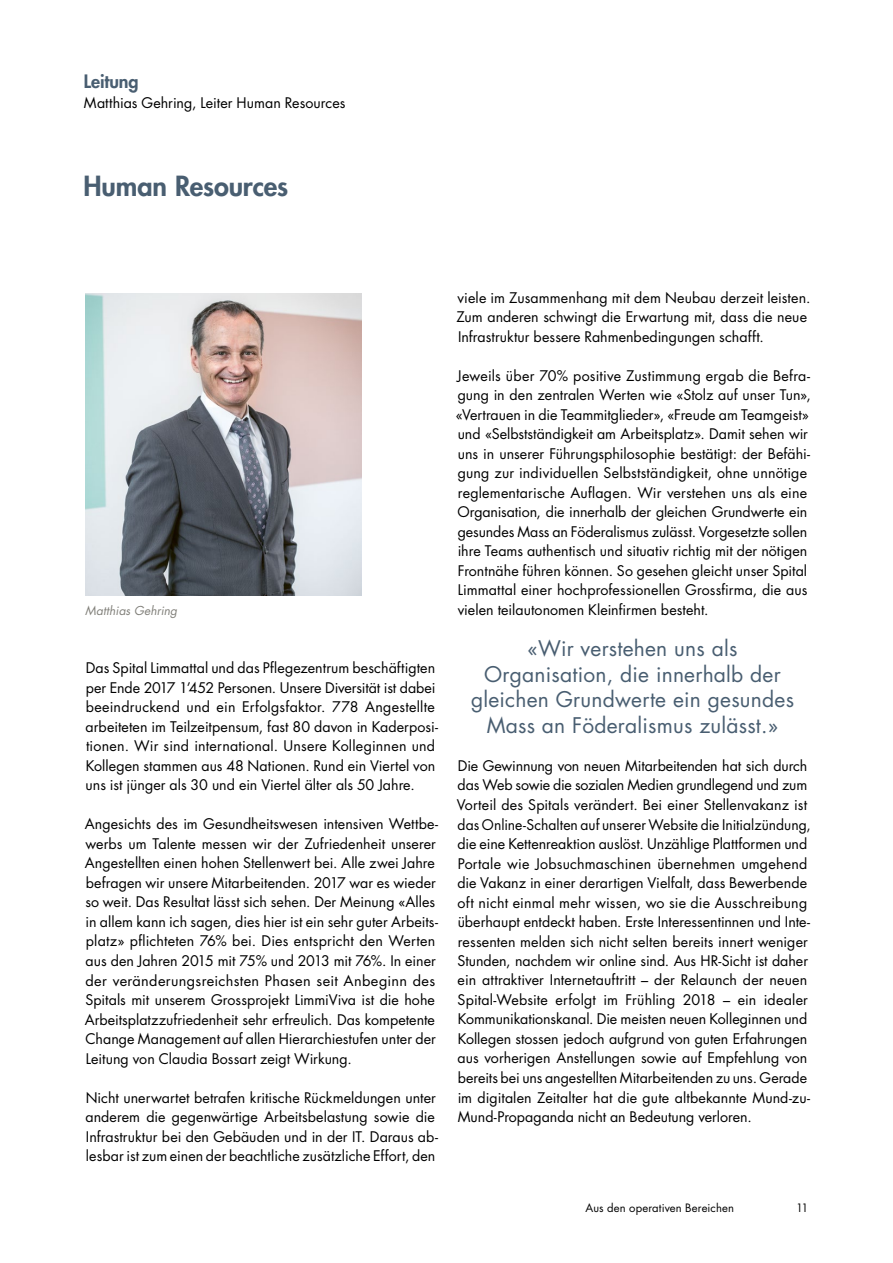
<style>
.page{position:relative;width:893px;height:1263px;background:#fff}
.page>*{position:absolute;margin:0;border:0;box-sizing:border-box;transform-origin:0 0}
.t1{font:800 27px "Futura Std";letter-spacing:-.005em;color:#495e71}
.t2{font:21px/25.5px "Futura Std";letter-spacing:.01em;color:#495e71;text-align:center}
.t3{font:800 18px "Futura Std";letter-spacing:-.005em;color:#495e71}
.t4{font:14.25px/19.5px "Futura Std";letter-spacing:.005em;color:#000}
.t5{font:italic 12px "Futura Std";letter-spacing:.01em;color:#81807a}
.t6{font:11.25px "Futura Std";letter-spacing:.015em;color:#000}
</style>
<div class="page">
<img style="left:85px;top:293px;width:276px;height:302px">
<p class="t3" style="left:84px;top:70px;width:56px">Leitung</p>
<p class="t4" style="left:84px;top:93px;width:263px">Matthias Gehring, Leiter Human Resources</p>
<h1 class="t1" style="left:84px;top:169px;width:206px">Human Resources</h1>
<p class="t5" style="left:85px;top:603px;width:94px">Matthias Gehring</p>
<p class="t4" style="left:86px;top:659px;width:354px">Das Spital Limmattal und das Pflegezentrum beschäftigten per Ende 2017 1’452 Personen. Unsere Diversität ist dabei beeindruckend und ein Erfolgsfaktor. 778 Angestellte arbeiteten im Teilzeitpensum, fast 80 davon in Kaderposi&shy;tionen. Wir sind international. Unsere Kolleginnen und Kollegen stammen aus 48 Nationen. Rund ein Viertel von uns ist jünger als 30 und ein Viertel älter als 50 Jahre.</p>
<p class="t4" style="left:85px;top:815px;width:355px">Angesichts des im Gesundheitswesen intensiven Wettbe&shy;werbs um Talente messen wir der Zufriedenheit unserer Angestellten einen hohen Stellenwert bei. Alle zwei Jahre befragen wir unsere Mitarbeitenden. 2017 war es wieder so weit. Das Resultat lässt sich sehen. Der Meinung «Alles in allem kann ich sagen, dies hier ist ein sehr guter Arbeits&shy;platz» pflichteten 76% bei. Dies entspricht den Werten aus den Jahren 2015 mit 75% und 2013 mit 76%. In einer der veränderungsreichsten Phasen seit Anbeginn des Spitals mit unserem Grossprojekt LimmiViva ist die hohe Arbeitsplatzzufriedenheit sehr erfreulich. Das kompetente Change Management auf allen Hierarchiestufen unter der Leitung von Claudia Bossart zeigt Wirkung.</p>
<p class="t4" style="left:86px;top:1088px;width:354px">Nicht unerwartet betrafen kritische Rückmeldungen unter anderem die gegenwärtige Arbeitsbelastung sowie die Infrastruktur bei den Gebäuden und in der IT. Daraus ab&shy;lesbar ist zum einen der beachtliche zusätzliche Effort, den</p>
<p class="t4" style="left:456px;top:288px;width:356px">viele im Zusammenhang mit dem Neubau derzeit leisten.<br>Zum anderen schwingt die Erwartung mit, dass die neue<br>Infrastruktur bessere Rahmenbedingungen schafft.</p>
<p class="t4" style="left:456px;top:366px;width:357px">Jeweils über 70% positive Zustimmung ergab die Befra&shy;gung in den zentralen Werten wie «Stolz auf unser Tun», «Vertrauen in die Teammitglieder», «Freude am Teamgeist» und «Selbstständigkeit am Arbeitsplatz». Damit sehen wir uns in unserer Führungsphilosophie bestätigt: der Befähi&shy;gung zur individuellen Selbstständigkeit, ohne unnötige reglementarische Auflagen. Wir verstehen uns als eine Organisation, die innerhalb der gleichen Grundwerte ein gesundes Mass an Föderalismus zulässt. Vorgesetzte sollen ihre Teams authentisch und situativ richtig mit der nötigen Frontnähe führen können. So gesehen gleicht unser Spital Limmattal einer hochprofessionellen Grossfirma, die aus vielen teilautonomen Kleinfirmen besteht.</p>
<h2 class="t2" style="left:471px;top:636px;width:324px">«Wir verstehen uns als<br>Organisation, die innerhalb der gleichen Grundwerte ein gesundes<br>Mass an Föderalismus zulässt.»</h2>
<p class="t4" style="left:457px;top:756px;width:356px">Die Gewinnung von neuen Mitarbeitenden hat sich durch das Web sowie die sozialen Medien grundlegend und zum Vorteil des Spitals verändert. Bei einer Stellenvakanz ist das Online-Schalten auf unserer Website die Initialzündung, die eine Kettenreaktion auslöst. Unzählige Plattformen und Portale wie Jobsuchmaschinen übernehmen umgehend die Vakanz in einer derartigen Vielfalt, dass Bewerbende oft nicht einmal mehr wissen, wo sie die Ausschreibung überhaupt entdeckt haben. Erste Interessentinnen und Inte&shy;ressenten melden sich nicht selten bereits innert weniger Stunden, nachdem wir online sind. Aus HR-Sicht ist daher ein attraktiver Internetauftritt – der Relaunch der neuen Spital-Website erfolgt im Frühling 2018 – ein idealer Kommunikationskanal. Die meisten neuen Kolleginnen und Kollegen stossen jedoch aufgrund von guten Erfahrungen aus vorherigen Anstellungen sowie auf Empfehlung von bereits bei uns angestellten Mitarbeitenden zu uns. Gerade im digitalen Zeitalter hat die gute altbekannte Mund-zu-Mund-Propaganda nicht an Bedeutung verloren.</p>
<p class="t6" style="left:586px;top:1200px;width:150px">Aus den operativen Bereichen</p>
<p class="t6" style="left:796px;top:1200px;width:14px">11</p>
</div>
